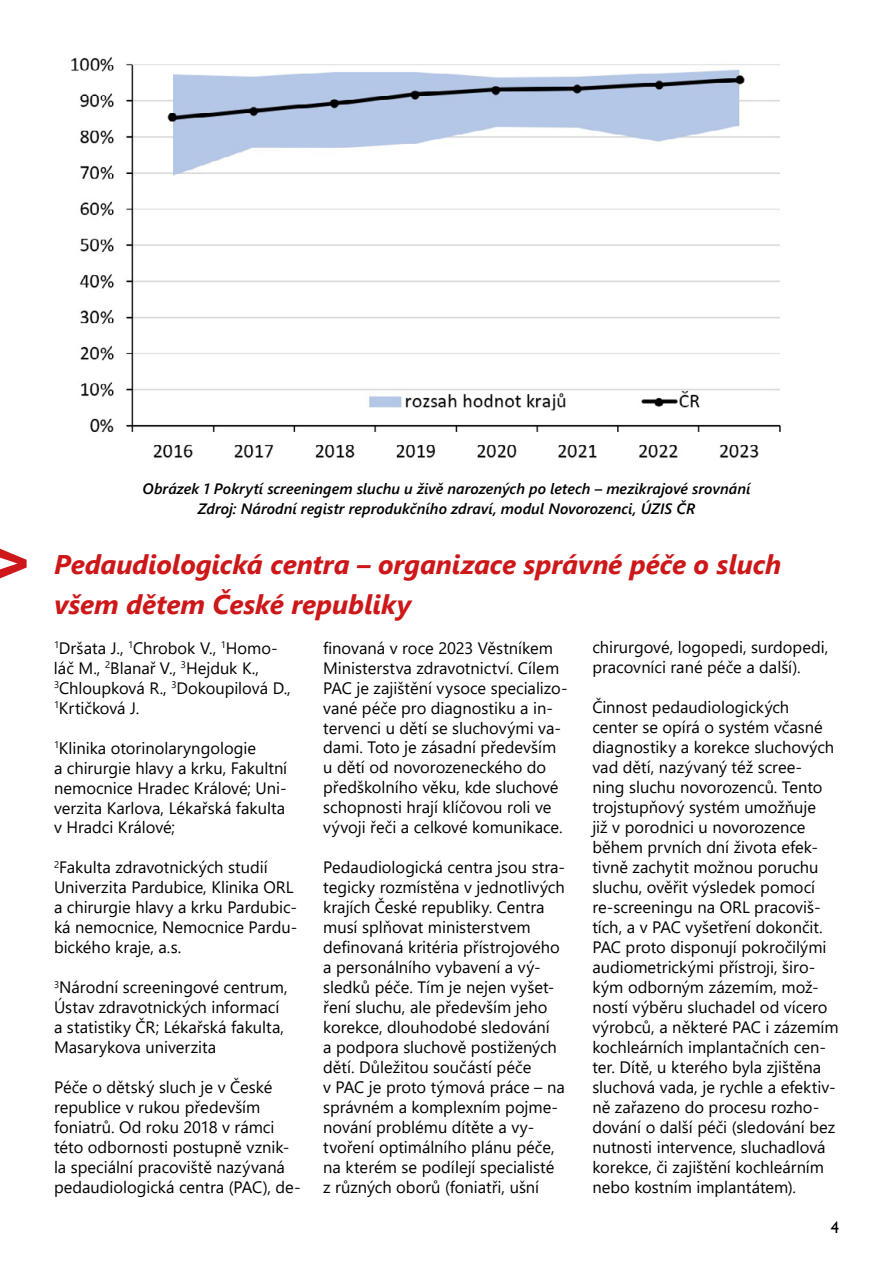
<style>
.page{position:relative;width:893px;height:1263px;background:#fff}
.page>*{position:absolute;margin:0;border:0;box-sizing:border-box;transform-origin:0 0}
.t1{font:italic 700 27px/39.9px "Segoe UI";letter-spacing:-.005em;color:#cd1719}
.t2{font:16.5px/20px "Segoe UI";color:#000}
.t3{font:16.5px "Gill Sans";color:#000}
.t4{font:italic 600 15px/20px "Segoe UI";letter-spacing:.005em;color:#000;text-align:center}
</style>
<div class="page">
<svg style="left:0;top:549px;width:27px;height:29px"></svg>
<img style="left:71px;top:57px;width:710px;height:401px">
<p class="t4" style="left:143px;top:476px;width:609px">Obrázek 1 Pokrytí screeningem sluchu u živě narozených po letech – mezikrajové srovnání<br>Zdroj: Národní registr reprodukčního zdraví, modul Novorozenci, ÚZIS ČR</p>
<h1 class="t1" style="left:54px;top:540px;width:729px">Pedaudiologická centra – organizace správné péče o sluch všem dětem České republiky</h1>
<p class="t2" style="left:54px;top:636px;width:238px"><sup>1</sup>Dršata J., <sup>1</sup>Chrobok V., <sup>1</sup>Homo&shy;láč M., <sup>2</sup>Blanař V., <sup>3</sup>Hejduk K.,<br><sup>3</sup>Chloupková R., <sup>3</sup>Dokoupilová D.,<br><sup>1</sup>Krtičková J.</p>
<p class="t2" style="left:54px;top:736px;width:235px"><sup>1</sup>Klinika otorinolaryngologie<br>a chirurgie hlavy a krku, Fakultní nemocnice Hradec Králové; Uni&shy;verzita Karlova, Lékařská fakulta v Hradci Králové;</p>
<p class="t2" style="left:54px;top:856px;width:245px"><sup>2</sup>Fakulta zdravotnických studií<br>Univerzita Pardubice, Klinika ORL a chirurgie hlavy a krku Pardubic&shy;ká nemocnice, Nemocnice Pardu&shy;bického kraje, a.s.</p>
<p class="t2" style="left:54px;top:976px;width:235px"><sup>3</sup>Národní screeningové centrum,<br>Ústav zdravotnických informací a statistiky ČR; Lékařská fakulta,<br>Masarykova univerzita</p>
<p class="t2" style="left:54px;top:1076px;width:248px">Péče o dětský sluch je v České republice v rukou především foniatrů. Od roku 2018 v rámci této odbornosti postupně vznik&shy;la speciální pracoviště nazývaná pedaudiologická centra (PAC), de-</p>
<p class="t2" style="left:592px;top:636px;width:238px">chirurgové, logopedi, surdopedi, pracovníci rané péče a další).</p>
<p class="t2" style="left:592px;top:696px;width:248px">Činnost pedaudiologických center se opírá o systém včasné diagnostiky a korekce sluchových vad dětí, nazývaný též scree&shy;ning sluchu novorozenců. Tento trojstupňový systém umožňuje<br>již v porodnici u novorozence během prvních dní života efek&shy;tivně zachytit možnou poruchu sluchu, ověřit výsledek pomocí re-screeningu na ORL pracoviš&shy;tích, a v PAC vyšetření dokončit.<br>PAC proto disponují pokročilými audiometrickými přístroji, širo&shy;kým odborným zázemím, mož&shy;ností výběru sluchadel od vícero výrobců, a některé PAC i zázemím kochleárních implantačních cen&shy;ter. Dítě, u kterého byla zjištěna sluchová vada, je rychle a efektiv&shy;ně zařazeno do procesu rozho&shy;dování o další péči (sledování bez nutnosti intervence, sluchadlová korekce, či zajištění kochleárním nebo kostním implantátem).</p>
<p class="t2" style="left:323px;top:636px;width:246px">finovaná v roce 2023 Věstníkem<br>Ministerstva zdravotnictví. Cílem<br>PAC je zajištění vysoce specializo&shy;vané péče pro diagnostiku a in&shy;tervenci u dětí se sluchovými va&shy;dami. Toto je zásadní především u dětí od novorozeneckého do předškolního věku, kde sluchové schopnosti hrají klíčovou roli ve vývoji řeči a celkové komunikace.</p>
<p class="t2" style="left:323px;top:856px;width:244px">Pedaudiologická centra jsou stra&shy;tegicky rozmístěna v jednotlivých krajích České republiky. Centra musí splňovat ministerstvem definovaná kritéria přístrojového a personálního vybavení a vý&shy;sledků péče. Tím je nejen vyšet&shy;ření sluchu, ale především jeho korekce, dlouhodobé sledování<br>a podpora sluchově postižených dětí. Důležitou součástí péče<br>v PAC je proto týmová práce – na správném a komplexním pojme&shy;nování problému dítěte a vy&shy;tvoření optimálního plánu péče, na kterém se podílejí specialisté z různých oborů (foniatři, ušní</p>
<p class="t3" style="left:831px;top:1218px;width:10px">4</p>
</div>
